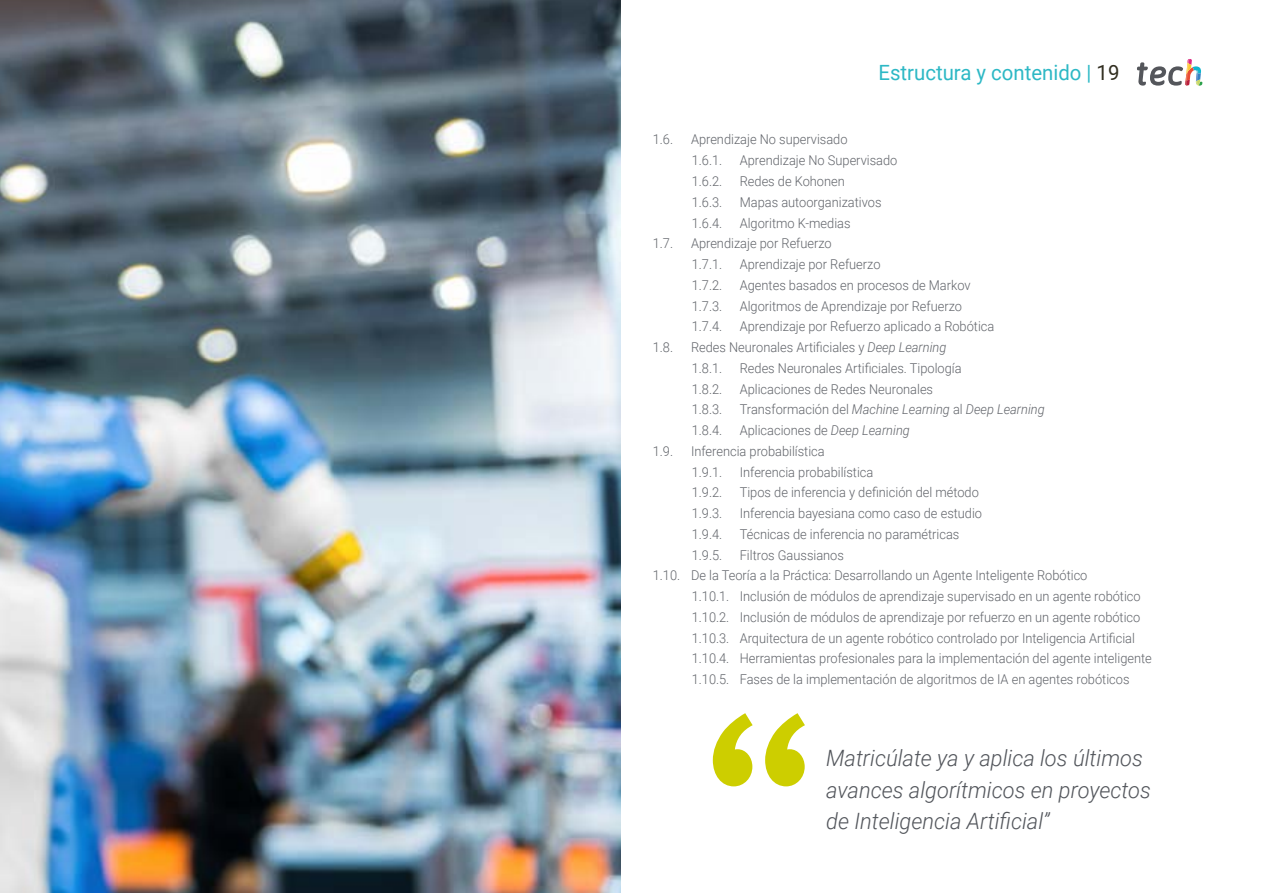
<style>
.page{position:relative;width:1263px;height:893px;background:#fff}
.page>*{position:absolute;margin:0;border:0;box-sizing:border-box;transform-origin:0 0}
.t1{font:italic 300 22.5px/31.5px "Roboto";color:#52555b}
.t2{font:21px "Roboto";color:#2db8c5}
.t3{font:300 13.5px/20.7px "Roboto";color:#61646a;scale:.95 1}
.t4{font:italic 300 13.5px "Roboto";color:#61646a;scale:.95 1}
.s1{color:#312e20}
.s2{font-style:italic}
.s3{font-style:normal}
</style>
<div class="page">
<img style="left:0;top:0;width:621px;height:893px">
<svg style="left:1137px;top:59px;width:65px;height:27px"></svg>
<svg style="left:713px;top:713px;width:92px;height:73px"></svg>
<h2 class="t2" style="left:878px;top:57px;width:242px">Estructura y contenido | <span class="s1">19</span></h2>
<p class="t3" style="left:653px;top:129px;width:23px">1.6.</p>
<p class="t3" style="left:691px;top:129px;width:166px">Aprendizaje No supervisado<br>1.6.1.</p>
<p class="t3" style="left:740px;top:150px;width:167px">Aprendizaje No Supervisado</p>
<p class="t3" style="left:692px;top:170px;width:34px">1.6.2.</p>
<p class="t3" style="left:740px;top:170px;width:112px">Redes de Kohonen</p>
<p class="t3" style="left:692px;top:191px;width:34px">1.6.3.</p>
<p class="t3" style="left:740px;top:191px;width:151px">Mapas autoorganizativos</p>
<p class="t3" style="left:692px;top:212px;width:34px">1.6.4.</p>
<p class="t3" style="left:740px;top:212px;width:118px">Algoritmo K-medias</p>
<p class="t3" style="left:653px;top:233px;width:23px">1.7.</p>
<p class="t3" style="left:691px;top:233px;width:150px">Aprendizaje por Refuerzo<br>1.7.1.</p>
<p class="t3" style="left:740px;top:253px;width:150px">Aprendizaje por Refuerzo</p>
<p class="t3" style="left:692px;top:274px;width:34px">1.7.2.</p>
<p class="t3" style="left:740px;top:274px;width:245px">Agentes basados en procesos de Markov</p>
<p class="t3" style="left:692px;top:295px;width:34px">1.7.3.</p>
<p class="t3" style="left:740px;top:295px;width:235px">Algoritmos de Aprendizaje por Refuerzo</p>
<p class="t3" style="left:692px;top:316px;width:34px">1.7.4.</p>
<p class="t3" style="left:740px;top:316px;width:270px">Aprendizaje por Refuerzo aplicado a Robótica</p>
<p class="t3" style="left:653px;top:336px;width:23px">1.8.</p>
<p class="t3" style="left:691px;top:336px;width:270px">Redes Neuronales Artificiales y <span class="s2">Deep Learning<br></span>1.8.1.</p>
<p class="t3" style="left:740px;top:357px;width:235px">Redes Neuronales Artificiales. Tipología</p>
<p class="t3" style="left:692px;top:378px;width:34px">1.8.2.</p>
<p class="t3" style="left:740px;top:378px;width:205px">Aplicaciones de Redes Neuronales</p>
<p class="t3" style="left:692px;top:399px;width:34px">1.8.3.</p>
<p class="t4" style="left:740px;top:400px;width:323px"><span class="s3">Transformación del</span> Machine Learning <span class="s3">al</span> Deep Learning</p>
<p class="t3" style="left:692px;top:419px;width:34px">1.8.4.</p>
<p class="t3" style="left:740px;top:419px;width:181px">Aplicaciones de <span class="s2">Deep Learning</span></p>
<p class="t3" style="left:653px;top:440px;width:23px">1.9.</p>
<p class="t3" style="left:691px;top:440px;width:142px">Inferencia probabilística<br>1.9.1.</p>
<p class="t3" style="left:740px;top:461px;width:142px">Inferencia probabilística</p>
<p class="t3" style="left:692px;top:482px;width:34px">1.9.2.</p>
<p class="t3" style="left:740px;top:482px;width:253px">Tipos de inferencia y definición del método</p>
<p class="t3" style="left:692px;top:502px;width:34px">1.9.3.</p>
<p class="t3" style="left:740px;top:502px;width:257px">Inferencia bayesiana como caso de estudio</p>
<p class="t3" style="left:692px;top:523px;width:34px">1.9.4.</p>
<p class="t3" style="left:740px;top:523px;width:233px">Técnicas de inferencia no paramétricas</p>
<p class="t3" style="left:692px;top:544px;width:34px">1.9.5.</p>
<p class="t3" style="left:740px;top:544px;width:111px">Filtros Gaussianos</p>
<p class="t3" style="left:653px;top:565px;width:459px">1.10. De la Teoría a la Práctica: Desarrollando un Agente Inteligente Robótico</p>
<p class="t3" style="left:692px;top:585px;width:474px">1.10.1. Inclusión de módulos de aprendizaje supervisado en un agente robótico</p>
<p class="t3" style="left:692px;top:606px;width:474px">1.10.2. Inclusión de módulos de aprendizaje por refuerzo en un agente robótico</p>
<p class="t3" style="left:692px;top:627px;width:468px">1.10.3. Arquitectura de un agente robótico controlado por Inteligencia Artificial</p>
<p class="t3" style="left:692px;top:648px;width:486px">1.10.4. Herramientas profesionales para la implementación del agente inteligente</p>
<p class="t3" style="left:692px;top:668px;width:462px">1.10.5. Fases de la implementación de algoritmos de IA en agentes robóticos</p>
<h1 class="t1" style="left:826px;top:742px;width:326px">Matricúlate ya y aplica los últimos avances algorítmicos en proyectos de Inteligencia Artificial”</h1>
</div>
